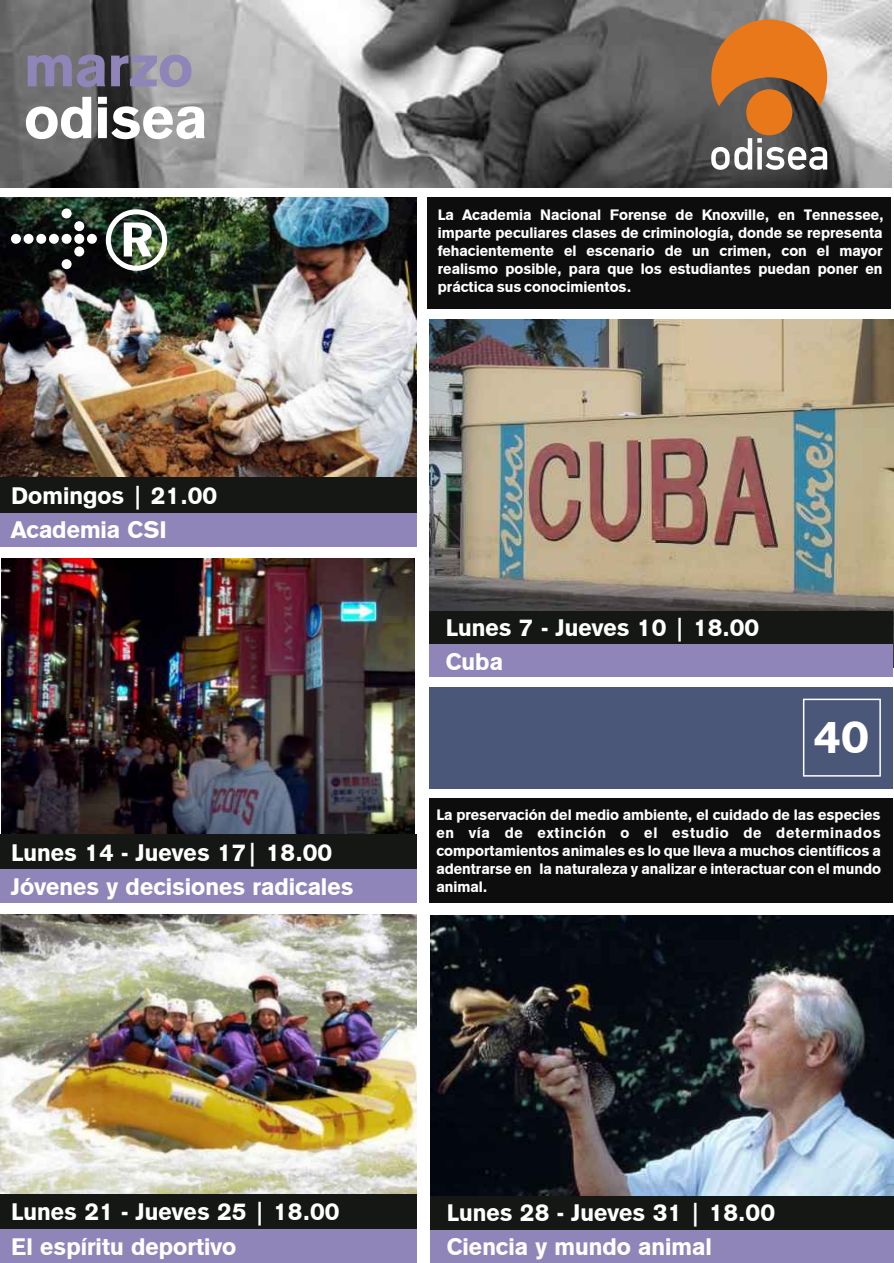
<style>
.page{position:relative;width:894px;height:1263px;background:#fff}
.page>*{position:absolute;margin:0;border:0;box-sizing:border-box;transform-origin:0 0}
.t1{font:84.6px "Gothic 725 Blk BT";color:#fff}
.t2{font:58.5px "Gothic 725 Blk BT";color:#fff}
.t3{font:58.5px "Gothic 725 Blk BT";color:#8f85b8}
.t4{font:45.15px "Gothic 725 Blk BT";color:#fff}
.t5{font:23.7px/34.2px "Gothic 725 Blk BT";color:#fff}
.t6{font:15px/18px "Gothic 725 Blk BT";color:#fff;text-align:justify}
</style>
<div class="page">
<img style="left:0;top:914px;width:417px;height:280px">
<img style="left:430px;top:915px;width:463px;height:281px">
<img style="left:2px;top:558px;width:413px;height:276px">
<img style="left:429px;top:319px;width:464px;height:349px">
<img style="left:0;top:198px;width:417px;height:279px">
<img style="left:0;top:1px;width:891px;height:187px">
<div style="left:428px;top:197px;width:463px;height:111px;background:#0d0d0d"></div>
<div style="left:429px;top:798px;width:464px;height:104px;background:#0d0d0d"></div>
<div style="left:746px;top:89px;width:46px;height:46px;background:#e8781a;border-radius:50%"></div>
<svg style="left:711px;top:138px;width:116px;height:32px"></svg>
<svg style="left:711px;top:20px;width:116px;height:86px;background:#c67836"></svg>
<div style="left:0;top:477px;width:417px;height:36px;background:#141714"></div>
<div style="left:0;top:513px;width:417px;height:33px;background:#8f85b8"></div>
<div style="left:429px;top:611px;width:463px;height:34px;background:#141714"></div>
<div style="left:429px;top:645px;width:463px;height:32px;background:#8f85b8"></div>
<div style="left:0;top:834px;width:417px;height:36px;background:#141714"></div>
<div style="left:0;top:869px;width:417px;height:34px;background:#8f85b8"></div>
<div style="left:429px;top:688px;width:464px;height:101px;background:#4a5778"></div>
<div style="left:803px;top:699px;width:78px;height:78px;border:2px solid #fff"></div>
<div style="left:430px;top:1196px;width:463px;height:34px;background:#141714"></div>
<div style="left:430px;top:1230px;width:463px;height:32px;background:#8f85b8"></div>
<div style="left:36px;top:234px;width:10px;height:10px;background:#fff;border-radius:50%"></div>
<div style="left:49px;top:234px;width:10px;height:10px;background:#fff;border-radius:50%"></div>
<div style="left:62px;top:234px;width:10px;height:10px;background:#fff;border-radius:50%"></div>
<div style="left:74px;top:234px;width:10px;height:10px;background:#fff;border-radius:50%"></div>
<div style="left:87px;top:234px;width:10px;height:10px;background:#fff;border-radius:50%"></div>
<div style="left:24px;top:234px;width:10px;height:10px;background:#fff;border-radius:50%"></div>
<div style="left:74px;top:221px;width:10px;height:10px;background:#fff;border-radius:50%"></div>
<div style="left:74px;top:247px;width:10px;height:9px;background:#fff;border-radius:50%"></div>
<div style="left:62px;top:208px;width:10px;height:10px;background:#fff;border-radius:50%"></div>
<div style="left:62px;top:259px;width:10px;height:10px;background:#fff;border-radius:50%"></div>
<div style="left:11px;top:234px;width:10px;height:10px;background:#fff;border-radius:50%"></div>
<div style="left:0;top:1194px;width:417px;height:36px;background:#141714"></div>
<div style="left:0;top:1229px;width:417px;height:34px;background:#8f85b8"></div>
<h2 class="t3" style="left:24px;top:42px;width:170px">marzo</h2>
<h2 class="t2" style="left:24px;top:94px;width:184px">odisea</h2>
<h1 class="t1" style="left:101px;top:206px;width:72px">®</h1>
<h3 class="t5" style="left:11px;top:481px;width:207px">Domingos | 21.00<br>Academia CSI</h3>
<h3 class="t5" style="left:11px;top:837px;width:344px">Lunes 14 - Jueves 17| 18.00<br>Jóvenes y decisiones radicales</h3>
<p class="t6" style="left:438px;top:207px;width:448px">La Academia Nacional Forense de Knoxville, en Tennessee, imparte peculiares clases de criminología, donde se representa fehacientemente el escenario de un crimen, con el mayor realismo posible, para que los estudiantes puedan poner en práctica sus conocimientos.</p>
<h3 class="t5" style="left:446px;top:613px;width:315px">Lunes 7 - Jueves 10 | 18.00<br>Cuba</h3>
<h3 class="t4" style="left:813px;top:718px;width:57px">40</h3>
<p class="t6" style="left:436px;top:807px;width:446px">La preservación del medio ambiente, el cuidado de las especies en vía de extinción o el estudio de determinados comportamientos animales es lo que lleva a muchos científicos a adentrarse en la naturaleza y analizar e interactuar con el mundo animal.</p>
<h3 class="t5" style="left:11px;top:1197px;width:330px">Lunes 21 - Jueves 25 | 18.00<br>El espíritu deportivo</h3>
<h3 class="t5" style="left:447px;top:1198px;width:330px">Lunes 28 - Jueves 31 | 18.00<br>Ciencia y mundo animal</h3>
</div>
